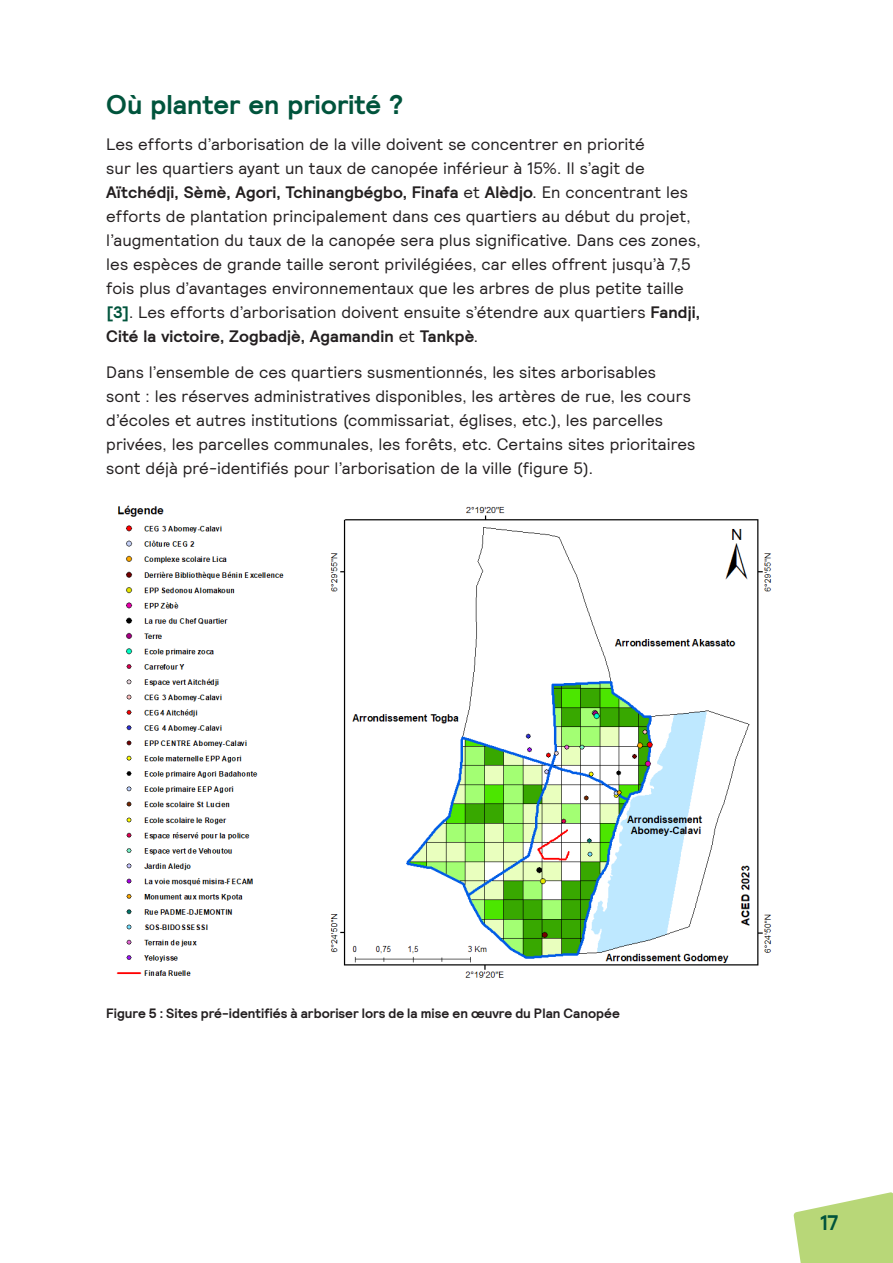
<style>
.page{position:relative;width:893px;height:1263px;background:#fff}
.page>*{position:absolute;margin:0;border:0;box-sizing:border-box;transform-origin:0 0}
.Titre_N2{font:700 27px "Relative";color:#00543c}
.t1{font:700 21px "Relative";color:#00543c}
.t2{font:16.5px/24px "Relative";letter-spacing:.005em;color:#231f20}
.Figure_Titre{font:700 13.5px "Relative";color:#231f20}
.s1{font-weight:700}
.s2{font-weight:700;color:#00543c}
</style>
<div class="page">
<svg style="left:793px;top:1192px;width:100px;height:71px"></svg>
<img style="left:116px;top:505px;width:656px;height:473px">
<p class="Titre_N2" style="left:106px;top:89px;width:298px">Où planter en priorité ?</p>
<p class="t2" style="left:106px;top:132px;width:596px">Les efforts d’arborisation de la ville doivent se concentrer en priorité<br>sur les quartiers ayant un taux de canopée inférieur à 15%. Il s’agit de <span class="s1">Aïtchédji, Sèmè, Agori, Tchinangbégbo, Finafa</span> et <span class="s1">Alèdjo</span>. En concentrant les efforts de plantation principalement dans ces quartiers au début du projet, l’augmentation du taux de la canopée sera plus significative. Dans ces zones, les espèces de grande taille seront privilégiées, car elles offrent jusqu’à 7,5 fois plus d’avantages environnementaux que les arbres de plus petite taille <span class="s2">[3]</span>. Les efforts d’arborisation doivent ensuite s’étendre aux quartiers <span class="s1">Fandji, Cité la victoire, Zogbadjè, Agamandin</span> et <span class="s1">Tankpè</span>.</p>
<p class="t2" style="left:106px;top:360px;width:591px">Dans l’ensemble de ces quartiers susmentionnés, les sites arborisables<br>sont : les réserves administratives disponibles, les artères de rue, les cours d’écoles et autres institutions (commissariat, églises, etc.), les parcelles privées, les parcelles communales, les forêts, etc. Certains sites prioritaires sont déjà pré-identifiés pour l’arborisation de la ville (figure 5).</p>
<p class="Figure_Titre" style="left:106px;top:1005px;width:515px">Figure 5 : Sites pré-identifiés à arboriser lors de la mise en œuvre du Plan Canopée</p>
<p class="t1" style="left:820px;top:1210px;width:19px">17</p>
</div>
